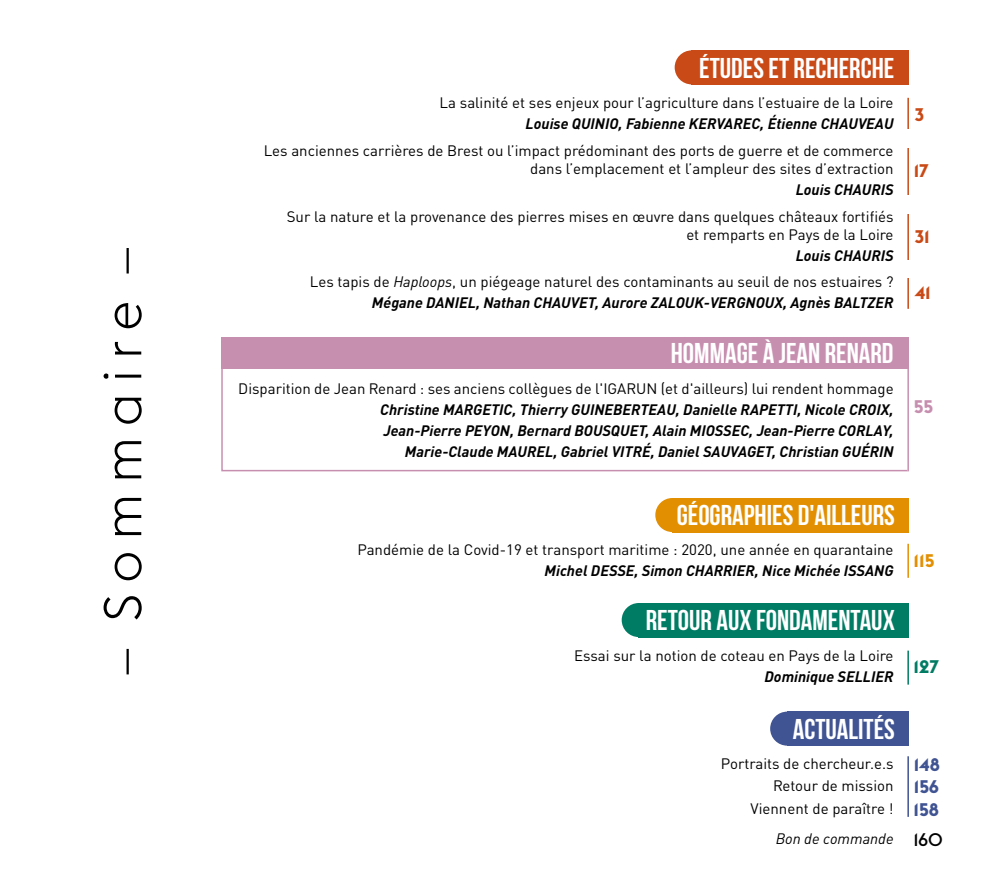
<style>
.page{position:relative;width:1000px;height:893px;background:#fff}
.page>*{position:absolute;margin:0;border:0;box-sizing:border-box;transform-origin:0 0}
.t1{font:300 52.5px "Euclid Flex";letter-spacing:.2em;color:#000}
.t2{font:700 28.5px "Bebas Neue";color:#fff}
.t3{font:700 18px "Euclid Flex";color:#405392}
.t4{font:700 18px "Euclid Flex";color:#c94a16}
.t5{font:500 18px "Euclid Flex";color:#000}
.t6{font:700 18px "Euclid Flex";color:#e38f02}
.t7{font:700 18px "Euclid Flex";color:#007c64}
.t8{font:700 18px "Euclid Flex";color:#c78faf}
.Sommaire_-_titre_art{font:15px "DIN Pro";color:#000}
.Sommaire_-_titre_art-2{font:italic 700 15px "DIN Pro";color:#000}
.Sommaire_-_nom_auteu{font:italic 700 15px "DIN Pro";color:#000}
.Sommaire_-_bon_comma{font:italic 15px "DIN Pro";color:#000}
.s1{font-style:italic}
</style>
<div class="page">
<div style="left:691px;top:50px;width:217px;height:34px;background:#c94a16"></div>
<div style="left:787px;top:712px;width:121px;height:34px;background:#405392"></div>
<hr style="left:907px;top:98px;width:1px;height:211px;background:#c94a16">
<hr style="left:907px;top:756px;width:1px;height:61px;background:#405392">
<hr style="left:126px;top:649px;width:3px;height:25px;background:#000">
<hr style="left:126px;top:248px;width:3px;height:25px;background:#000">
<svg style="left:674px;top:50px;width:17px;height:34px"></svg>
<svg style="left:770px;top:712px;width:17px;height:34px"></svg>
<div style="left:672px;top:498px;width:236px;height:34px;background:#e38f02"></div>
<hr style="left:907px;top:544px;width:1px;height:34px;background:#e38f02">
<svg style="left:655px;top:498px;width:17px;height:34px"></svg>
<svg style="left:621px;top:603px;width:17px;height:34px"></svg>
<div style="left:902px;top:130px;width:13px;height:18px;background:#fff"></div>
<div style="left:902px;top:196px;width:12px;height:18px;background:#fff"></div>
<div style="left:638px;top:603px;width:270px;height:34px;background:#007c64"></div>
<div style="left:221px;top:337px;width:687px;height:31px;background:#c78faf"></div>
<hr style="left:907px;top:651px;width:1px;height:34px;background:#007c64">
<div style="left:899px;top:261px;width:17px;height:17px;background:#fff"></div>
<svg style="left:221px;top:368px;width:687px;height:104px"></svg>
<p class="t1" style="left:92px;top:621px;width:322px;rotate:-90deg">Sommaire</p>
<p class="t2" style="left:699px;top:52px;width:196px">ÉTUDES ET RECHERCHE</p>
<p class="Sommaire_-_titre_art" style="left:439px;top:91px;width:455px">La salinité et ses enjeux pour l’agriculture dans l’estuaire de la Loire</p>
<p class="Sommaire_-_nom_auteu" style="left:525px;top:112px;width:369px">Louise QUINIO, Fabienne KERVAREC, Étienne CHAUVEAU</p>
<p class="Sommaire_-_titre_art" style="left:263px;top:139px;width:631px">Les anciennes carrières de Brest ou l’impact prédominant des ports de guerre et de commerce</p>
<p class="Sommaire_-_titre_art" style="left:530px;top:157px;width:365px">dans l’emplacement et l’ampleur des sites d’extraction</p>
<p class="Sommaire_-_nom_auteu" style="left:795px;top:177px;width:99px">Louis CHAURIS</p>
<p class="Sommaire_-_titre_art" style="left:287px;top:204px;width:608px">Sur la nature et la provenance des pierres mises en œuvre dans quelques châteaux fortifiés</p>
<p class="Sommaire_-_titre_art" style="left:686px;top:222px;width:209px">et remparts en Pays de la Loire</p>
<p class="Sommaire_-_nom_auteu" style="left:795px;top:243px;width:99px">Louis CHAURIS</p>
<p class="Sommaire_-_titre_art" style="left:310px;top:270px;width:585px">Les tapis de <span class="s1">Haploops</span>, un piégeage naturel des contaminants au seuil de nos estuaires ?</p>
<p class="Sommaire_-_nom_auteu" style="left:372px;top:290px;width:523px">Mégane DANIEL, Nathan CHAUVET, Aurore ZALOUK-VERGNOUX, Agnès BALTZER</p>
<p class="t2" style="left:670px;top:338px;width:224px">HOMMAGE À JEAN RENARD</p>
<p class="Sommaire_-_titre_art" style="left:238px;top:377px;width:656px">Disparition de Jean Renard : ses anciens collègues de l'IGARUN (et d'ailleurs) lui rendent hommage</p>
<p class="Sommaire_-_titre_art-2" style="left:380px;top:398px;width:514px">Christine MARGETIC, Thierry GUINEBERTEAU, Danielle RAPETTI, Nicole CROIX,</p>
<p class="Sommaire_-_titre_art-2" style="left:383px;top:419px;width:511px">Jean-Pierre PEYON, Bernard BOUSQUET, Alain MIOSSEC, Jean-Pierre CORLAY,</p>
<p class="Sommaire_-_titre_art-2" style="left:405px;top:440px;width:490px">Marie-Claude MAUREL, Gabriel VITRÉ, Daniel SAUVAGET, Christian GUÉRIN</p>
<p class="t2" style="left:676px;top:500px;width:219px">GÉOGRAPHIES D'AILLEURS</p>
<p class="Sommaire_-_titre_art" style="left:357px;top:537px;width:537px">Pandémie de la Covid-19 et transport maritime : 2020, une année en quarantaine</p>
<p class="Sommaire_-_titre_art-2" style="left:544px;top:558px;width:350px">Michel DESSE, Simon CHARRIER, Nice Michée ISSANG</p>
<p class="t2" style="left:645px;top:604px;width:251px">RETOUR AUX FONDAMENTAUX</p>
<p class="Sommaire_-_titre_art" style="left:574px;top:644px;width:321px">Essai sur la notion de coteau en Pays de la Loire</p>
<p class="Sommaire_-_titre_art-2" style="left:764px;top:664px;width:130px">Dominique SELLIER</p>
<p class="t2" style="left:792px;top:714px;width:104px">ACTUALITÉS</p>
<p class="Sommaire_-_titre_art" style="left:720px;top:752px;width:174px">Portraits de chercheur.e.s</p>
<p class="Sommaire_-_titre_art" style="left:772px;top:774px;width:122px">Retour de mission</p>
<p class="Sommaire_-_titre_art" style="left:750px;top:796px;width:144px">Viennent de paraître !</p>
<p class="Sommaire_-_bon_comma" style="left:775px;top:827px;width:119px">Bon de commande</p>
<p class="t4" style="left:914px;top:104px;width:11px">3</p>
<p class="t4" style="left:913px;top:160px;width:16px">17</p>
<p class="t4" style="left:914px;top:226px;width:16px">31</p>
<p class="t4" style="left:914px;top:282px;width:18px">41</p>
<p class="t8" style="left:913px;top:396px;width:21px">55</p>
<p class="t6" style="left:913px;top:550px;width:22px">115</p>
<p class="t7" style="left:913px;top:656px;width:27px">127</p>
<p class="t3" style="left:913px;top:754px;width:28px">148</p>
<p class="t3" style="left:913px;top:776px;width:26px">156</p>
<p class="t3" style="left:913px;top:799px;width:27px">158</p>
<p class="t5" style="left:913px;top:830px;width:31px">160</p>
</div>
